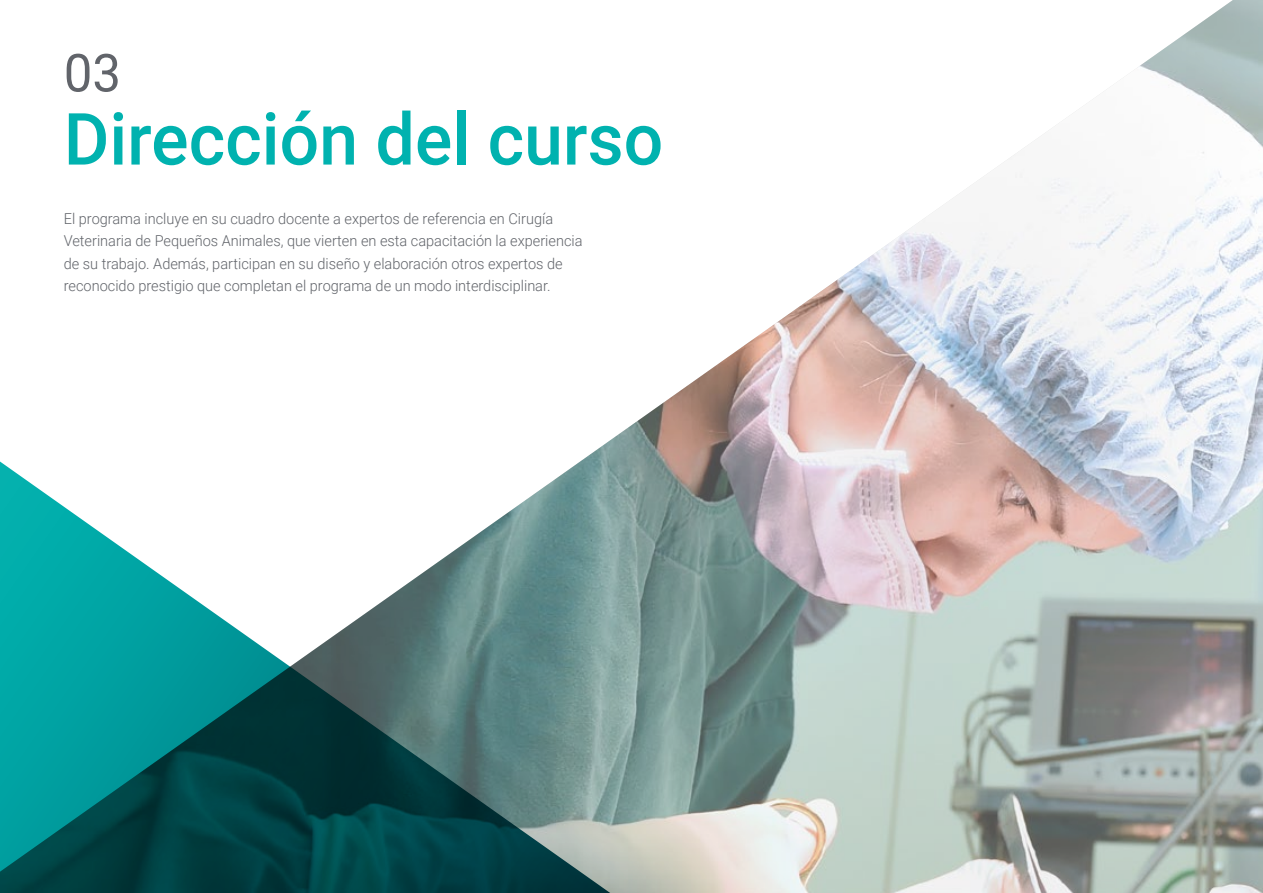
<style>
.page{position:relative;width:1263px;height:893px;background:#fff}
.page>*{position:absolute;margin:0;border:0;box-sizing:border-box;transform-origin:0 0}
.t1{font:500 72px "Roboto";color:#00b2af}
.t2{font:52.5px "Roboto";color:#61646a}
.t3{font:300 15px/22.5px "Roboto";color:#61646a}
</style>
<div class="page">
<img style="left:602px;top:0;width:661px;height:893px">
<svg style="left:0;top:446px;width:640px;height:447px"></svg>
<h2 class="t2" style="left:64px;top:36px;width:59px">03</h2>
<h1 class="t1" style="left:64px;top:89px;width:601px">Dirección del curso</h1>
<p class="t3" style="left:64px;top:207px;width:520px">El programa incluye en su cuadro docente a expertos de referencia en Cirugía Veterinaria de Pequeños Animales, que vierten en esta capacitación la experiencia de su trabajo. Además, participan en su diseño y elaboración otros expertos de reconocido prestigio que completan el programa de un modo interdisciplinar.</p>
</div>
